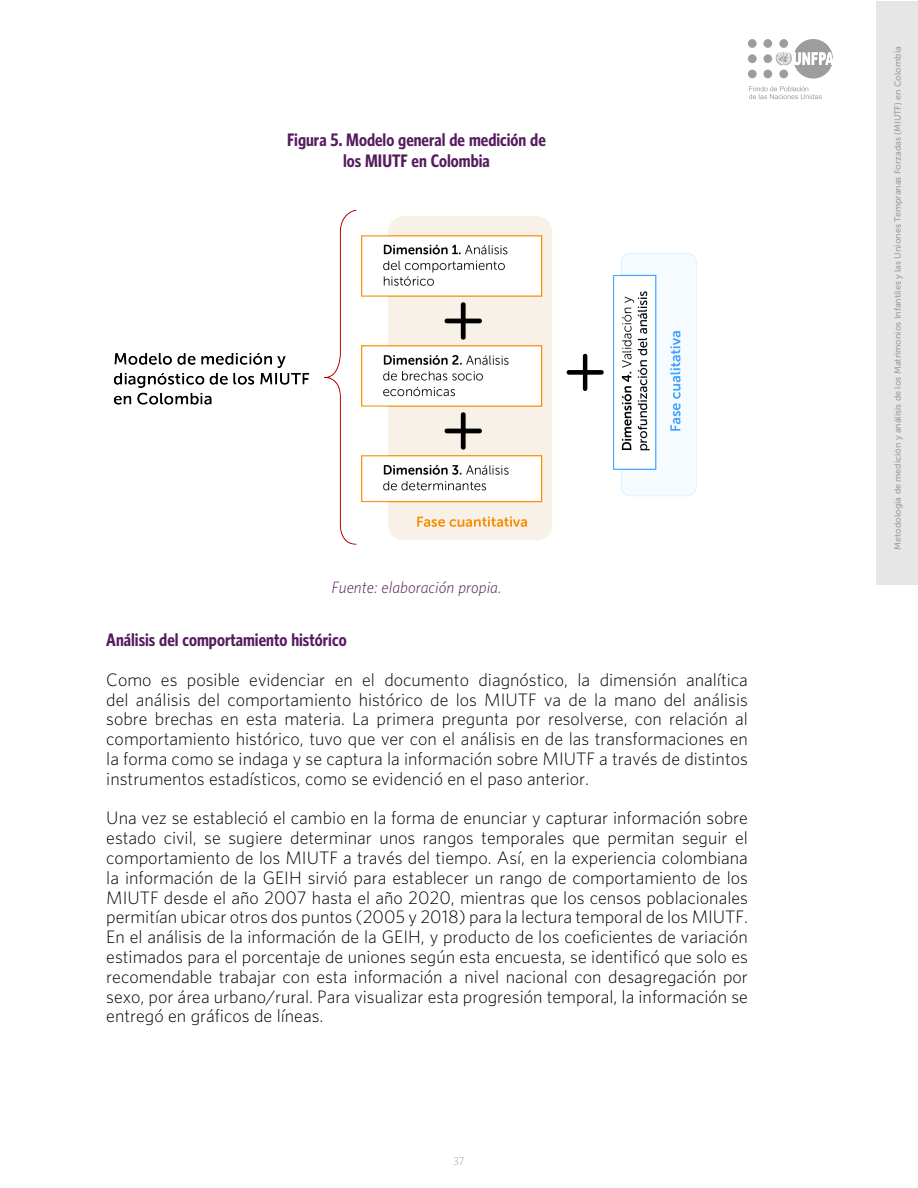
<style>
.page{position:relative;width:918px;height:1188px;background:#fff}
.page>*{position:absolute;margin:0;border:0;box-sizing:border-box;transform-origin:0 0}
.t1{font:300 16.5px/19.8px "UNFPA";color:#000;text-align:justify}
.t2{font:700 condensed 16.5px/21px "UNFPA";color:#571c5f;text-align:center}
.t3{font:italic 300 15px "UNFPA";color:#571c5f}
.t4{font:10.5px "UNFPA Light SC";color:#9d9d9c}
.t5{font:9px "Museo Sans 500";color:#9d9d9c}
</style>
<div class="page">
<div style="left:877px;top:1px;width:41px;height:584px;background:#e6e6e6"></div>
<svg style="left:749px;top:86px;width:73px;height:13px"></svg>
<div style="left:748px;top:39px;width:9px;height:9px;background:#9d9d9c;border-radius:50%"></div>
<div style="left:763px;top:39px;width:9px;height:9px;background:#9d9d9c;border-radius:50%"></div>
<div style="left:748px;top:70px;width:9px;height:8px;background:#9d9d9c;border-radius:50%"></div>
<div style="left:763px;top:70px;width:9px;height:8px;background:#9d9d9c;border-radius:50%"></div>
<div style="left:748px;top:54px;width:9px;height:9px;background:#9d9d9c;border-radius:50%"></div>
<div style="left:763px;top:54px;width:9px;height:9px;background:#9d9d9c;border-radius:50%"></div>
<svg style="left:776px;top:39px;width:57px;height:40px"></svg>
<img style="left:113px;top:209px;width:584px;height:336px">
<p class="t2" style="left:287px;top:129px;width:260px">Figura 5. Modelo general de medición de los MIUTF en Colombia</p>
<p class="t3" style="left:332px;top:580px;width:171px">Fuente: elaboración propia.</p>
<p class="t2" style="left:106px;top:629px;width:242px">Análisis del comportamiento histórico</p>
<p class="t1" style="left:106px;top:670px;width:643px">Como es posible evidenciar en el documento diagnóstico, la dimensión analítica del análisis del comportamiento histórico de los MIUTF va de la mano del análisis sobre brechas en esta materia. La primera pregunta por resolverse, con relación al comportamiento histórico, tuvo que ver con el análisis en de las transformaciones en la forma como se indaga y se captura la información sobre MIUTF a través de distintos instrumentos estadísticos, como se evidenció en el paso anterior.</p>
<p class="t1" style="left:106px;top:809px;width:643px">Una vez se estableció el cambio en la forma de enunciar y capturar información sobre estado civil, se sugiere determinar unos rangos temporales que permitan seguir el comportamiento de los MIUTF a través del tiempo. Así, en la experiencia colombiana la información de la GEIH sirvió para establecer un rango de comportamiento de los MIUTF desde el año 2007 hasta el año 2020, mientras que los censos poblacionales permitían ubicar otros dos puntos (2005 y 2018) para la lectura temporal de los MIUTF.<br>En el análisis de la información de la GEIH, y producto de los coeficientes de variación estimados para el porcentaje de uniones según esta encuesta, se identificó que solo es recomendable trabajar con esta información a nivel nacional con desagregación por sexo, por área urbano/rural. Para visualizar esta progresión temporal, la información se entregó en gráficos de líneas.</p>
<p class="t4" style="left:454px;top:1153px;width:12px">37</p>
<p class="t5" style="left:893px;top:550px;width:505px;rotate:-90deg">Metodología de medición y análisis de los Matrimonios Infantiles y las Uniones Tempranas Forzadas (MIUTF) en Colombia</p>
</div>
